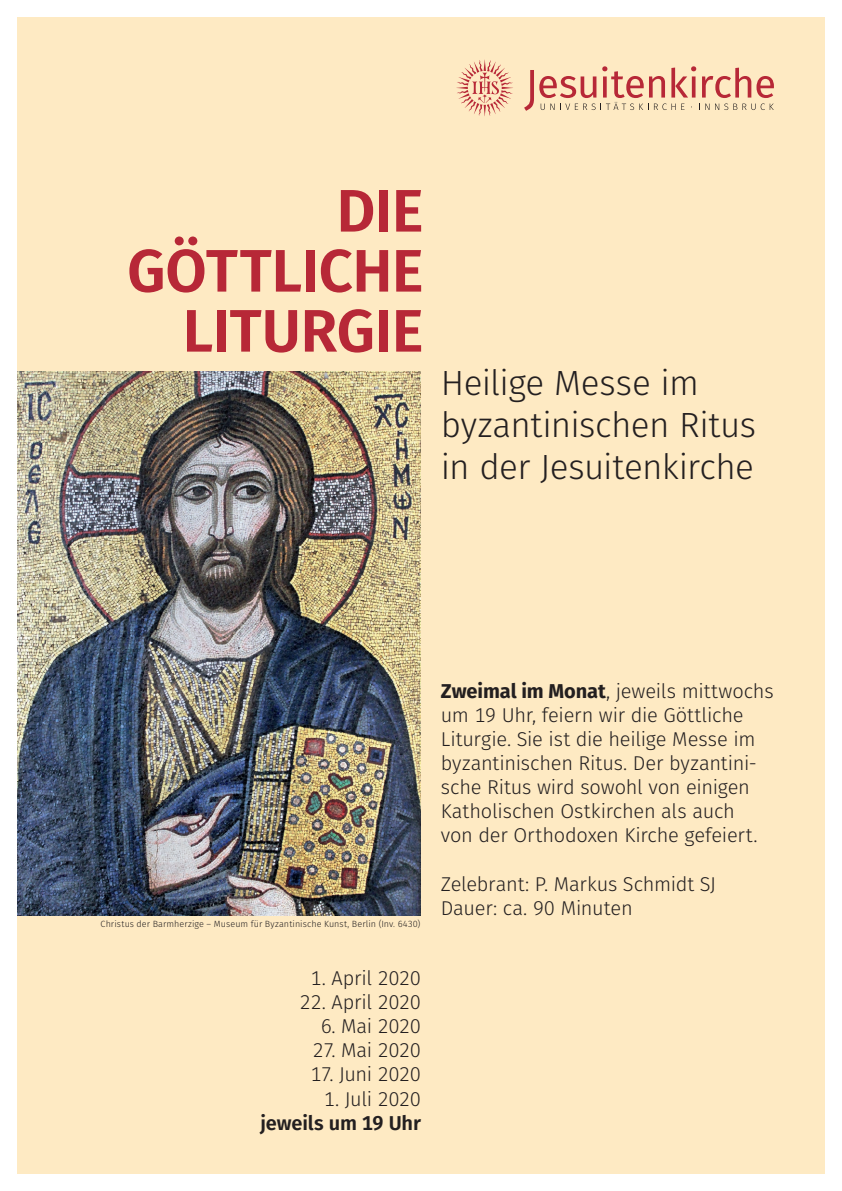
<style>
.page{position:relative;width:842px;height:1191px;background:#fff}
.page>*{position:absolute;margin:0;border:0;box-sizing:border-box;transform-origin:0 0}
.t1{font:600 60px/60px "Fira Sans";letter-spacing:-.01em;color:#b72837;text-align:right}
.t2{font:300 35px/42px "Fira Sans";letter-spacing:-.015em;color:#231f20}
.t3{font:300 20px/24px "Fira Sans";letter-spacing:-.015em;color:#231f20}
.t4{font:600 20px "Fira Sans";letter-spacing:-.01em;color:#231f20}
.t5{font:300 9px "Fira Sans";letter-spacing:.005em;color:#231f20}
.s1{font-weight:700}
</style>
<div class="page">
<div style="left:17px;top:17px;width:808px;height:1157px;background:#feeac3"></div>
<img style="left:17px;top:371px;width:404px;height:545px">
<svg style="left:524px;top:66px;width:250px;height:45px"></svg>
<svg style="left:456px;top:60px;width:57px;height:56px"></svg>
<h1 class="t1" style="left:127px;top:177px;width:298px">DIE<br>GÖTTLICHE<br>LITURGIE</h1>
<h2 class="t2" style="left:441px;top:362px;width:317px">Heilige Messe im byzantinischen Ritus in der Jesuitenkirche</h2>
<p class="t5" style="left:101px;top:917px;width:321px">Christus der Barmherzige – Museum für Byzantinische Kunst, Berlin (Inv. 6430)</p>
<p class="t3" style="left:310px;top:966px;width:112px">1. April 2020</p>
<p class="t3" style="left:300px;top:990px;width:123px">22. April 2020</p>
<p class="t3" style="left:321px;top:1014px;width:102px">6. Mai 2020</p>
<p class="t3" style="left:313px;top:1038px;width:110px">27. Mai 2020</p>
<p class="t3" style="left:310px;top:1062px;width:112px">17. Juni 2020</p>
<p class="t3" style="left:324px;top:1086px;width:99px">1. Juli 2020</p>
<p class="t4" style="left:260px;top:1106px;width:162px">jeweils um 19 Uhr</p>
<p class="t3" style="left:441px;top:679px;width:334px"><span class="s1">Zweimal im Monat</span>, jeweils mittwochs um 19 Uhr, feiern wir die Göttliche Liturgie. Sie ist die heilige Messe im byzantinischen Ritus. Der byzantini&shy;sche Ritus wird sowohl von einigen Katholischen Ostkirchen als auch<br>von der Orthodoxen Kirche gefeiert.</p>
<p class="t3" style="left:441px;top:872px;width:277px">Zelebrant: P. Markus Schmidt SJ<br>Dauer: ca. 90 Minuten</p>
</div>
